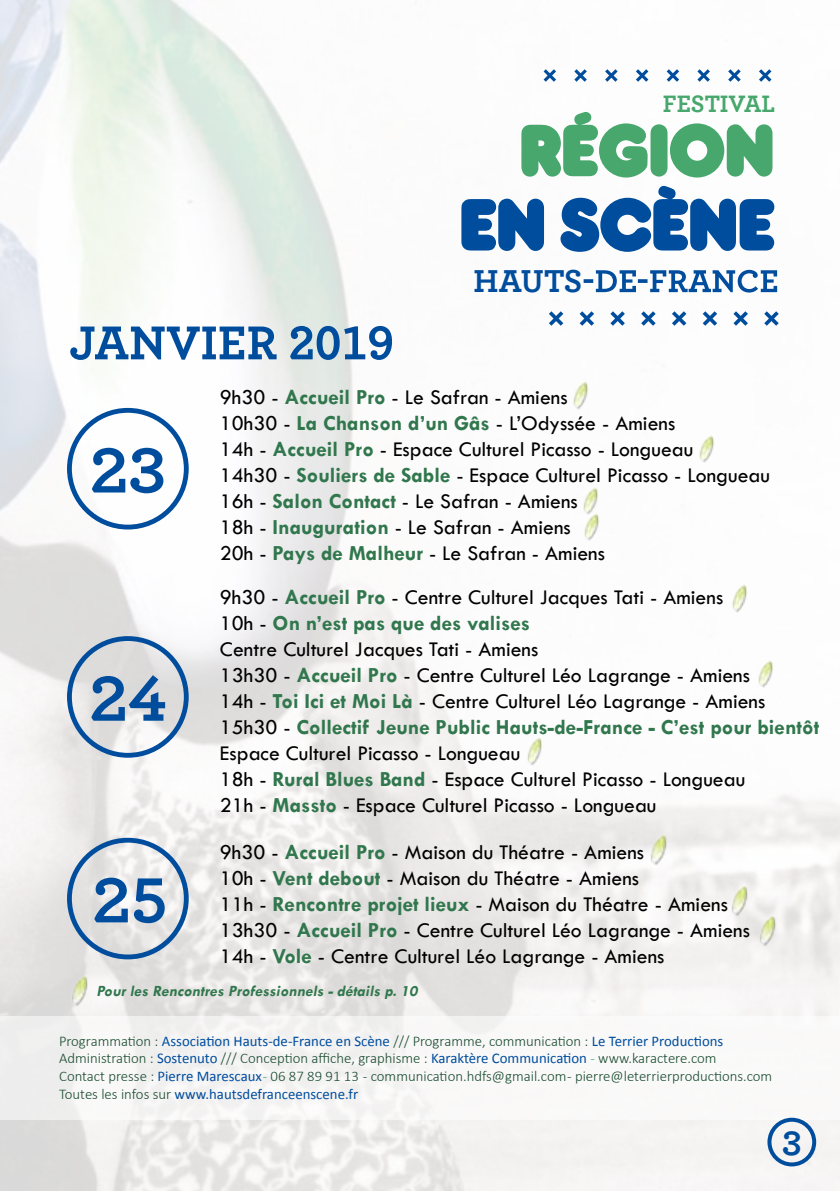
<style>
.page{position:relative;width:840px;height:1191px;background:#fff}
.page>*{position:absolute;margin:0;border:0;box-sizing:border-box;transform-origin:0 0}
.t1{font:700 65.8px "Frankfurter SHOP";color:#004d9d}
.t2{font:700 65.8px "Frankfurter SHOP";color:#47a76c}
.t3{font:700 37.4px "Archer";color:#004d9d}
.t4{font:700 33.2px "Archer";letter-spacing:-.015em;color:#004d9d}
.t5{font:700 25px "Archer";color:#47a76c}
.t6{font:21.6px/26px "Tw Cen";color:#000}
.t7{font:italic 700 15.8px "Tw Cen";color:#31774d}
.t8{font:300 14.8px/17.8px "Calibri";color:#194b2f}
.s1{font-weight:700;color:#31774d}
.s2{font-weight:400;color:#004d9d}
.s3{color:#47a76c}
</style>
<div class="page">
<img style="left:0;top:0;width:839px;height:1191px">
<hr style="left:0;top:499px;width:1px;height:406px;background:#004d9d">
<svg style="left:583px;top:270px;width:193px;height:22px"></svg>
<svg style="left:543px;top:69px;width:12px;height:13px"></svg>
<svg style="left:574px;top:69px;width:12px;height:13px"></svg>
<svg style="left:604px;top:69px;width:13px;height:13px"></svg>
<svg style="left:635px;top:69px;width:13px;height:13px"></svg>
<svg style="left:666px;top:69px;width:12px;height:13px"></svg>
<svg style="left:697px;top:69px;width:12px;height:13px"></svg>
<svg style="left:727px;top:69px;width:13px;height:13px"></svg>
<svg style="left:758px;top:69px;width:13px;height:13px"></svg>
<svg style="left:548px;top:311px;width:15px;height:15px"></svg>
<svg style="left:579px;top:311px;width:14px;height:15px"></svg>
<svg style="left:610px;top:311px;width:14px;height:15px"></svg>
<svg style="left:640px;top:311px;width:15px;height:15px"></svg>
<svg style="left:671px;top:311px;width:15px;height:15px"></svg>
<svg style="left:702px;top:311px;width:14px;height:15px"></svg>
<svg style="left:733px;top:311px;width:14px;height:15px"></svg>
<svg style="left:763px;top:311px;width:15px;height:15px"></svg>
<svg style="left:70px;top:326px;width:322px;height:34px"></svg>
<div style="left:67px;top:408px;width:121px;height:121px;border:5px solid #004d9d;border-radius:50%"></div>
<svg style="left:92px;top:448px;width:71px;height:45px"></svg>
<div style="left:67px;top:636px;width:121px;height:121px;border:5px solid #004d9d;border-radius:50%"></div>
<svg style="left:91px;top:675px;width:74px;height:45px;background:#7f9fc1"></svg>
<div style="left:67px;top:837px;width:121px;height:122px;border:5px solid #004d9d;border-radius:50%"></div>
<svg style="left:94px;top:877px;width:71px;height:46px"></svg>
<img style="left:70px;top:975px;width:18px;height:31px">
<img style="left:729px;top:886px;width:18px;height:30px">
<img style="left:758px;top:915px;width:18px;height:31px">
<img style="left:649px;top:834px;width:18px;height:31px">
<img style="left:756px;top:660px;width:16px;height:27px">
<img style="left:731px;top:585px;width:16px;height:27px">
<img style="left:526px;top:738px;width:16px;height:27px">
<img style="left:582px;top:487px;width:17px;height:54px">
<img style="left:572px;top:382px;width:16px;height:27px">
<img style="left:697px;top:435px;width:16px;height:28px">
<div style="left:0;top:1016px;width:839px;height:103px;background:#f9f8f8"></div>
<div style="left:767px;top:1117px;width:48px;height:49px;border:4px solid #004d9d;border-radius:50%"></div>
<p class="t5" style="left:662px;top:84px;width:114px">FESTIVAL</p>
<h1 class="t2" style="left:519px;top:111px;width:256px">RÉGION</h1>
<h1 class="t1" style="left:459px;top:185px;width:316px">EN SCÈNE</h1>
<h3 class="t4" style="left:473px;top:255px;width:110px">HAUTS</h3>
<p class="t6" style="left:220px;top:384px;width:551px">9h30 - <span class="s1">Accueil Pro</span> - Le Safran - Amiens<br>10h30 - <span class="s1">La Chanson d’un Gâs</span> - L’Odyssée - Amiens<br>14h - <span class="s1">Accueil Pro</span> - Espace Culturel Picasso - Longueau<br>14h30 - <span class="s1">Souliers de Sable</span> - Espace Culturel Picasso - Longueau 16h - <span class="s1">Salon Contact</span> - Le Safran - Amiens<br>18h - <span class="s1">Inauguration</span> - Le Safran - Amiens<br>20h - <span class="s1">Pays de Malheur</span> - Le Safran - Amiens</p>
<p class="t6" style="left:220px;top:584px;width:600px">9h30 - <span class="s1">Accueil Pro</span> - Centre Culturel Jacques Tati - Amiens<br>10h - <span class="s1">On n’est pas que des valises<br></span>Centre Culturel Jacques Tati - Amiens<br>13h30 - <span class="s1">Accueil Pro</span> - Centre Culturel Léo Lagrange - Amiens<br>14h - <span class="s1">Toi Ici et Moi Là</span> - Centre Culturel Léo Lagrange - Amiens 15h30 - <span class="s1">Collectif Jeune Public Hauts-de-France - C’est pour bientôt </span>Espace Culturel Picasso - Longueau<br>18h - <span class="s1">Rural Blues Band</span> - Espace Culturel Picasso - Longueau<br>21h - <span class="s1">Massto</span> - Espace Culturel Picasso - Longueau</p>
<p class="t6" style="left:220px;top:839px;width:531px">9h30 - <span class="s1">Accueil Pro</span> - Maison du Théatre - Amiens<br>10h - <span class="s1">Vent debout</span> - Maison du Théatre - Amiens<br>11h - <span class="s1">Rencontre projet lieux</span> - Maison du Théatre - Amiens 13h30 - <span class="s1">Accueil Pro</span> - Centre Culturel Léo Lagrange - Amiens 14h - <span class="s1">Vole</span> - Centre Culturel Léo Lagrange - Amiens</p>
<p class="t7" style="left:96px;top:981px;width:325px">Pour les Rencontres Professionnels - détails p. 10</p>
<p class="t8" style="left:59px;top:1031px;width:714px">Programmation : <span class="s2">Association Hauts-de-France en Scène</span> /// Programme, communication : <span class="s2">Le Terrier Productions </span>Administration : <span class="s2">Sostenuto</span> /// Conception affiche, graphisme : <span class="s2">Karaktère Communication</span> <span class="s3">-</span> www.karactere.com<br>Contact presse : <span class="s2">Pierre Marescaux</span> <span class="s3">-</span> 06 87 89 91 13 - communication.hdfs@gmail.com - pierre@leterrierproductions.com Toutes les infos sur <span class="s2">www.hautsdefranceenscene.fr</span></p>
<h2 class="t3" style="left:782px;top:1109px;width:20px">3</h2>
</div>
